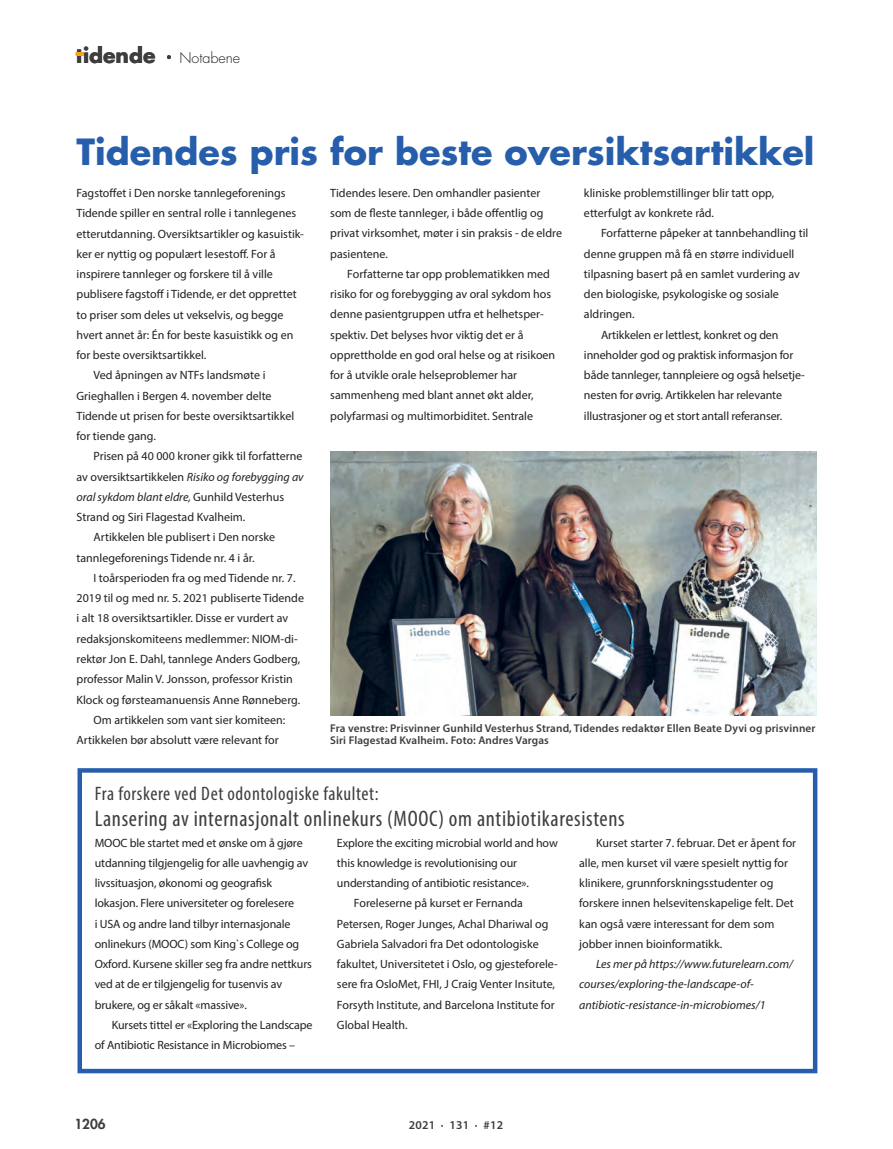
<style>
.page{position:relative;width:893px;height:1149px;background:#fff}
.page>*{position:absolute;margin:0;border:0;box-sizing:border-box;transform-origin:0 0}
.t1{font:700 35.1px "Futura Std";color:#275eac}
.t2{font:condensed 22.5px "Myriad Pro";letter-spacing:.03em;color:#3e3e3f}
.t3{font:700 20.4px "Futura Std";color:#3e3e3f}
.t4{font:condensed 19.5px "Myriad Pro";letter-spacing:.03em;color:#3e3e3f}
.t5{font:300 14.4px "Futura Std";color:#231f20}
.t6{font:800 13.5px "Futura Std";color:#3e3e3f}
.t7{font:12px/20.2px "Myriad Pro";color:#231f20}
.t8{font:italic 12px/20.2px "Myriad Pro";color:#231f20}
.t9{font:600 12px "Myriad Pro";letter-spacing:.02em;color:#3e3e3f}
.t10{font:600 11.25px/12px "Myriad Pro";letter-spacing:.01em;color:#3e3e3f}
.s1{font-style:italic}
.s2{font-style:normal}
</style>
<div class="page">
<img style="left:330px;top:451px;width:486px;height:264px">
<svg style="left:167px;top:55px;width:4px;height:4px"></svg>
<svg style="left:76px;top:53px;width:7px;height:3px"></svg>
<div style="left:77px;top:768px;width:740px;height:304px;border:4px solid #275eac"></div>
<h3 class="t3" style="left:76px;top:42px;width:81px">tidende</h3>
<p class="t5" style="left:179px;top:49px;width:62px">Notabene</p>
<h1 class="t1" style="left:77px;top:129px;width:739px">Tidendes pris for beste oversiktsartikkel</h1>
<p class="t7" style="left:77px;top:182px;width:211px">Fagstoffet i Den norske tannlegeforenings</p>
<p class="t7" style="left:77px;top:203px;width:221px">Tidende spiller en sentral rolle i tannlegenes</p>
<p class="t7" style="left:77px;top:223px;width:229px">etterutdanning. Oversiktsartikler og kasuistik-</p>
<p class="t7" style="left:77px;top:243px;width:201px">ker er nyttig og populært lesestoff. For å</p>
<p class="t7" style="left:77px;top:263px;width:198px">inspirere tannleger og forskere til å ville</p>
<p class="t7" style="left:77px;top:284px;width:222px">publisere fagstoff i Tidende, er det opprettet</p>
<p class="t7" style="left:77px;top:304px;width:209px">to priser som deles ut vekselvis, og begge</p>
<p class="t7" style="left:77px;top:324px;width:218px">hvert annet år: Én for beste kasuistikk og en</p>
<p class="t7" style="left:77px;top:344px;width:131px">for beste oversiktsartikkel.</p>
<p class="t7" style="left:94px;top:365px;width:173px">Ved åpningen av NTFs landsmøte i</p>
<p class="t7" style="left:77px;top:385px;width:197px">Grieghallen i Bergen 4. november delte</p>
<p class="t7" style="left:77px;top:405px;width:219px">Tidende ut prisen for beste oversiktsartikkel</p>
<p class="t7" style="left:77px;top:425px;width:81px">for tiende gang.</p>
<p class="t7" style="left:94px;top:446px;width:210px">Prisen på 40 000 kroner gikk til forfatterne</p>
<p class="t7" style="left:77px;top:466px;width:229px">av oversiktsartikkelen <span class="s1">Risiko og forebygging av</span></p>
<p class="t8" style="left:77px;top:486px;width:209px">oral sykdom blant eldre, <span class="s2">Gunhild Vesterhus</span></p>
<p class="t7" style="left:77px;top:506px;width:170px">Strand og Siri Flagestad Kvalheim.</p>
<p class="t7" style="left:94px;top:527px;width:183px">Artikkelen ble publisert i Den norske</p>
<p class="t7" style="left:77px;top:547px;width:180px">tannlegeforenings Tidende nr. 4 i år.</p>
<p class="t7" style="left:94px;top:567px;width:203px">I toårsperioden fra og med Tidende nr. 7.</p>
<p class="t7" style="left:77px;top:587px;width:229px">2019 til og med nr. 5. 2021 publiserte Tidende</p>
<p class="t7" style="left:77px;top:608px;width:213px">i alt 18 oversiktsartikler. Disse er vurdert av</p>
<p class="t7" style="left:77px;top:628px;width:223px">redaksjonskomiteens medlemmer: NIOM-di-</p>
<p class="t7" style="left:77px;top:648px;width:225px">rektør Jon E. Dahl, tannlege Anders Godberg,</p>
<p class="t7" style="left:77px;top:668px;width:218px">professor Malin V. Jonsson, professor Kristin</p>
<p class="t7" style="left:77px;top:689px;width:225px">Klock og førsteamanuensis Anne Rønneberg.</p>
<p class="t7" style="left:94px;top:709px;width:193px">Om artikkelen som vant sier komiteen:</p>
<p class="t7" style="left:77px;top:729px;width:204px">Artikkelen bør absolutt være relevant for</p>
<p class="t7" style="left:584px;top:182px;width:192px">kliniske problemstillinger blir tatt opp, etterfulgt av konkrete råd.</p>
<p class="t7" style="left:601px;top:223px;width:209px">Forfatterne påpeker at tannbehandling til</p>
<p class="t7" style="left:584px;top:243px;width:212px">denne gruppen må få en større individuell</p>
<p class="t7" style="left:584px;top:263px;width:217px">tilpasning basert på en samlet vurdering av</p>
<p class="t7" style="left:584px;top:283px;width:196px">den biologiske, psykologiske og sosiale</p>
<p class="t7" style="left:584px;top:304px;width:52px">aldringen.</p>
<p class="t7" style="left:601px;top:324px;width:179px">Artikkelen er lettlest, konkret og den</p>
<p class="t7" style="left:584px;top:344px;width:211px">inneholder god og praktisk informasjon for</p>
<p class="t7" style="left:584px;top:364px;width:222px">både tannleger, tannpleiere og også helsetje-</p>
<p class="t7" style="left:584px;top:385px;width:200px">nesten for øvrig. Artikkelen har relevante</p>
<p class="t7" style="left:584px;top:405px;width:200px">illustrasjoner og et stort antall referanser.</p>
<p class="t7" style="left:330px;top:182px;width:233px">Tidendes lesere. Den omhandler pasienter som de fleste tannleger, i både offentlig og privat virksomhet, møter i sin praksis - de eldre pasientene.</p>
<p class="t7" style="left:330px;top:263px;width:226px;text-indent:17px">Forfatterne tar opp problematikken med risiko for og forebygging av oral sykdom hos denne pasientgruppen utfra et helhetsper&shy;spektiv. Det belyses hvor viktig det er å opprettholde en god oral helse og at risikoen for å utvikle orale helseproblemer har sammenheng med blant annet økt alder, polyfarmasi og multimorbiditet. Sentrale</p>
<p class="t10" style="left:330px;top:722px;width:487px">Fra venstre: Prisvinner Gunhild Vesterhus Strand, Tidendes redaktør Ellen Beate Dyvi og prisvinner<br>Siri Flagestad Kvalheim. Foto: Andres Vargas</p>
<h3 class="t4" style="left:95px;top:781px;width:285px">Fra forskere ved Det odontologiske fakultet:</h3>
<h2 class="t2" style="left:95px;top:805px;width:531px">Lansering av internasjonalt onlinekurs (MOOC) om antibiotikaresistens</h2>
<p class="t7" style="left:95px;top:832px;width:219px">MOOC ble startet med et ønske om å gjøre utdanning tilgjengelig for alle uavhengig av livssituasjon, økonomi og geografisk lokasjon. Flere universiteter og forelesere<br>i USA og andre land tilbyr internasjonale onlinekurs (MOOC) som King`s College og Oxford. Kursene skiller seg fra andre nettkurs ved at de er tilgjengelig for tusenvis av brukere, og er såkalt «massive».</p>
<p class="t7" style="left:95px;top:1014px;width:219px;text-indent:17px">Kursets tittel er «Exploring the Landscape of Antibiotic Resistance in Microbiomes –</p>
<p class="t7" style="left:579px;top:831px;width:219px;text-indent:17px">Kurset starter 7. februar. Det er åpent for alle, men kurset vil være spesielt nyttig for klinikere, grunnforskningsstudenter og forskere innen helsevitenskapelige felt. Det kan også være interessant for dem som jobber innen bioinformatikk.</p>
<p class="t8" style="left:579px;top:953px;width:215px;text-indent:17px">Les mer på https://www.futurelearn.com/ courses/exploring-the-landscape-of&shy;antibiotic-resistance-in-microbiomes/1</p>
<p class="t7" style="left:337px;top:832px;width:222px">Explore the exciting microbial world and how</p>
<p class="t7" style="left:337px;top:852px;width:182px">this knowledge is revolutionising our</p>
<p class="t7" style="left:337px;top:872px;width:194px">understanding of antibiotic resistance».</p>
<p class="t7" style="left:354px;top:892px;width:170px">Foreleserne på kurset er Fernanda</p>
<p class="t7" style="left:337px;top:912px;width:213px">Petersen, Roger Junges, Achal Dhariwal og</p>
<p class="t7" style="left:337px;top:933px;width:203px">Gabriela Salvadori fra Det odontologiske</p>
<p class="t7" style="left:337px;top:953px;width:222px">fakultet, Universitetet i Oslo, og gjesteforele-</p>
<p class="t7" style="left:337px;top:973px;width:220px">sere fra OsloMet, FHI, J Craig Venter Insitute,</p>
<p class="t7" style="left:337px;top:993px;width:219px">Forsyth Institute, and Barcelona Institute for</p>
<p class="t7" style="left:337px;top:1014px;width:72px">Global Health.</p>
<p class="t6" style="left:74px;top:1115px;width:33px">1206</p>
<p class="t9" style="left:409px;top:1117px;width:96px">2021 · 131 · #12</p>
</div>
